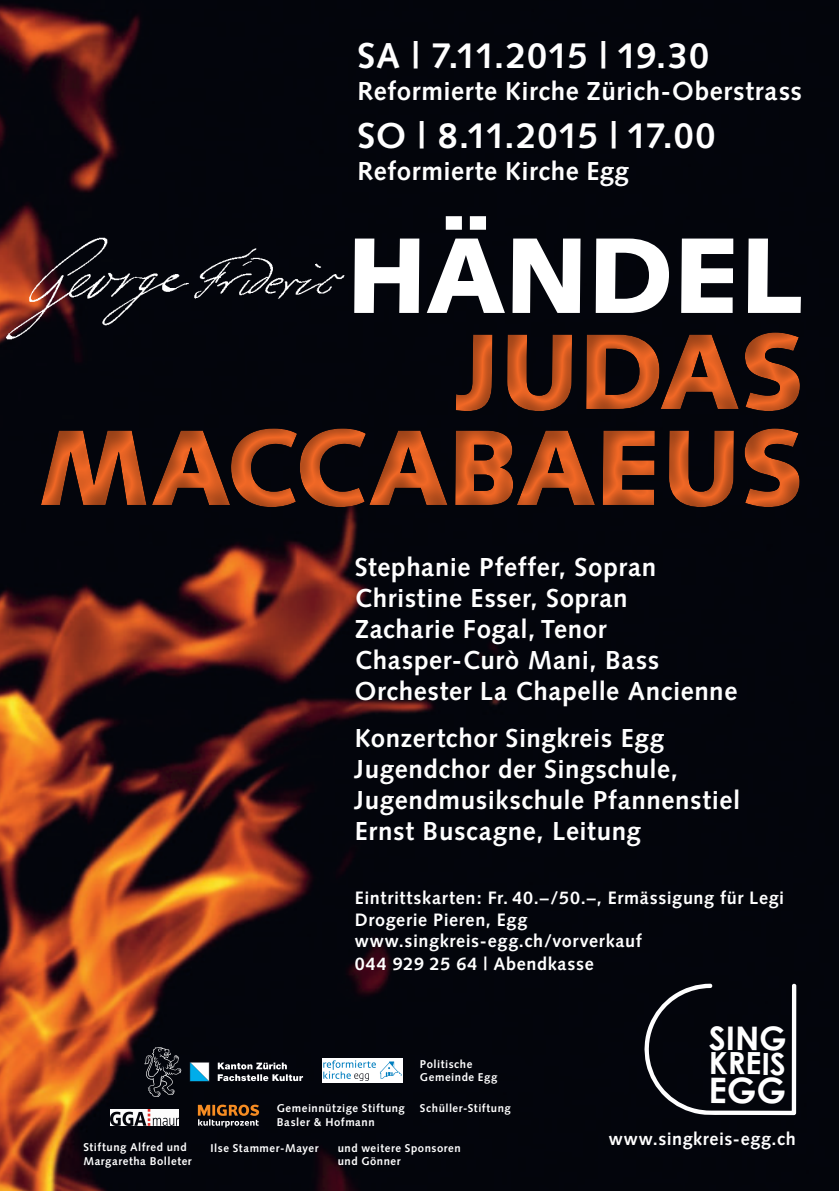
<style>
.page{position:relative;width:840px;height:1191px;background:#fff}
.page>*{position:absolute;margin:0;border:0;box-sizing:border-box;transform-origin:0 0}
.t1{font:900 107.4px/96px "Syntax";letter-spacing:-.015em;color:#f16826;text-align:right}
.t2{font:900 107.4px "Syntax";letter-spacing:-.01em;color:#fff}
.t3{font:700 36px "Syntax";letter-spacing:.015em;color:#fff}
.t4{font:700 35.2px "Century Gothic";color:#fff}
.t5{font:700 32.6px "Century Gothic";color:#fff}
.t6{font:700 30.6px "Century Gothic";letter-spacing:-.01em;color:#fff}
.t7{font:700 26px/31.2px "Syntax";letter-spacing:.025em;color:#fff}
.t8{font:700 18px/22px "Syntax";letter-spacing:.035em;color:#fff}
.t9{font:700 11.4px/13.6px "Syntax";letter-spacing:.045em;color:#fff}
</style>
<div class="page">
<img style="left:0;top:1px;width:838px;height:1190px">
<svg style="left:643px;top:983px;width:152px;height:132px;background:#17191f"></svg>
<svg style="left:217px;top:1062px;width:86px;height:19px;background:#525458"></svg>
<svg style="left:144px;top:1047px;width:37px;height:50px;background:#26282e"></svg>
<svg style="left:189px;top:1061px;width:20px;height:20px"></svg>
<div style="left:22px;top:307px;width:797px;height:225px;background:#03050c"></div>
<div style="left:322px;top:1057px;width:80px;height:25px;background:#fff"></div>
<svg style="left:323px;top:1060px;width:78px;height:21px"></svg>
<img style="left:1px;top:230px;width:344px;height:111px">
<svg style="left:198px;top:1104px;width:61px;height:23px"></svg>
<img style="left:111px;top:1109px;width:67px;height:16px">
<h2 class="t3" style="left:357px;top:35px;width:353px">SA | 7.11.2015 | 19.30</h2>
<p class="t7" style="left:357px;top:76px;width:446px">Reformierte Kirche Zürich-Oberstrass</p>
<h2 class="t3" style="left:357px;top:115px;width:359px">SO | 8.11.2015 | 17.00</h2>
<p class="t7" style="left:357px;top:156px;width:273px">Reformierte Kirche Egg</p>
<h1 class="t2" style="left:346px;top:212px;width:460px">HÄNDEL</h1>
<h1 class="t1" style="left:38px;top:324px;width:768px">JUDAS<br>MACCABAEUS</h1>
<p class="t7" style="left:354px;top:551px;width:384px">Stephanie Pfeffer, Sopran<br>Christine Esser, Sopran<br>Zacharie Fogal, Tenor<br>Chasper-Curò Mani, Bass<br>Orchester La Chapelle Ancienne</p>
<p class="t7" style="left:354px;top:722px;width:387px">Konzertchor Singkreis Egg<br>Jugendchor der Singschule,<br>Jugendmusikschule Pfannenstiel<br>Ernst Buscagne, Leitung</p>
<p class="t8" style="left:354px;top:887px;width:431px">Eintrittskarten: Fr. 40.–/50.–, Ermässigung für Legi Drogerie Pieren, Egg www.singkreis-egg.ch/vorverkauf<br>044 929 25 64 | Abendkasse</p>
<p class="t9" style="left:83px;top:1140px;width:110px">Stiftung Alfred und<br>Margaretha Bolleter</p>
<p class="t9" style="left:420px;top:1057px;width:79px">Politische<br>Gemeinde Egg</p>
<p class="t9" style="left:420px;top:1101px;width:92px">Schüller-Stiftung</p>
<p class="t9" style="left:276px;top:1101px;width:129px">Gemeinnützige Stiftung<br>Basler &amp; Hofmann</p>
<p class="t9" style="left:210px;top:1141px;width:109px">Ilse Stammer-Mayer</p>
<p class="t9" style="left:337px;top:1141px;width:124px">und weitere Sponsoren und Gönner</p>
<p class="t5" style="left:708px;top:1017px;width:79px">SING</p>
<p class="t6" style="left:708px;top:1043px;width:79px">KREIS</p>
<h3 class="t4" style="left:708px;top:1067px;width:79px">EGG</h3>
<p class="t8" style="left:608px;top:1127px;width:188px">www.singkreis-egg.ch</p>
</div>
